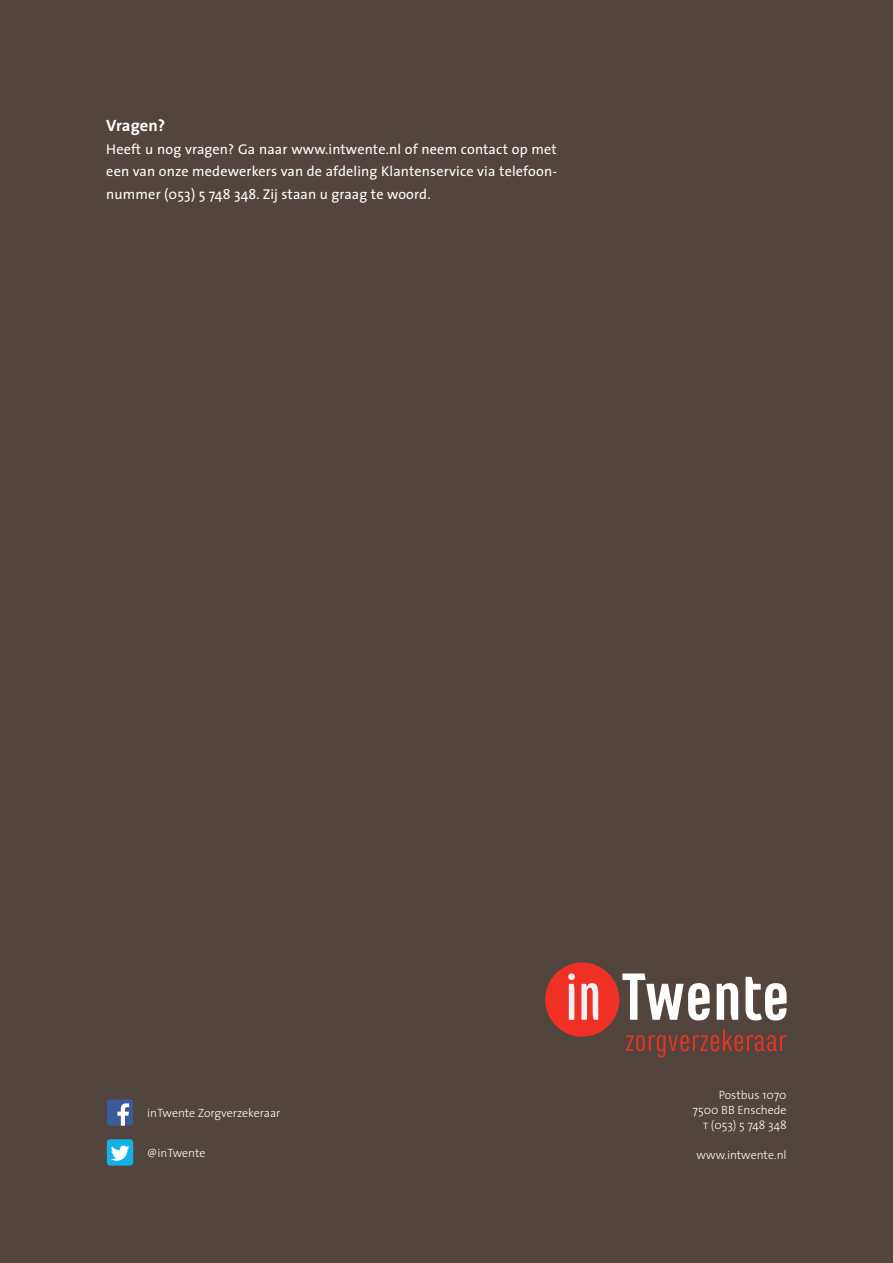
<style>
.page{position:relative;width:893px;height:1263px;background:#52453d}
.page>*{position:absolute;margin:0;border:0;box-sizing:border-box;transform-origin:0 0}
.t1{font:700 16.5px "The Sans";letter-spacing:.005em;color:#fff}
.t2{font:14.25px/22.5px "The Sans";letter-spacing:.01em;color:#fff;text-align:justify}
.t3{font:300 12px/15px "The Sans";color:#fff;text-align:right}
.s1{font-family:"The Sans Light Caps";font-weight:400}
</style>
<div class="page">
<div style="left:545px;top:962px;width:74px;height:75px;background:#ee3124;border-radius:50%"></div>
<svg style="left:568px;top:973px;width:7px;height:47px"></svg>
<svg style="left:581px;top:983px;width:17px;height:37px"></svg>
<svg style="left:717px;top:983px;width:21px;height:37px"></svg>
<svg style="left:626px;top:1029px;width:160px;height:28px"></svg>
<svg style="left:746px;top:977px;width:41px;height:43px"></svg>
<svg style="left:622px;top:973px;width:88px;height:47px"></svg>
<svg style="left:107px;top:1099px;width:26px;height:27px"></svg>
<div style="left:107px;top:1139px;width:26px;height:26px;background:#14b1e7;border-radius:3px"></div>
<svg style="left:111px;top:1145px;width:18px;height:16px"></svg>
<p class="t1" style="left:106px;top:115px;width:60px">Vragen?</p>
<p class="t2" style="left:106px;top:138px;width:452px">Heeft u nog vragen? Ga naar www.intwente.nl of neem contact op met een van onze medewerkers van de afdeling Klantenservice via telefoon&shy;nummer (053) 5 748 348. Zij staan u graag te woord.</p>
<p class="t3" style="left:147px;top:1105px;width:135px">inTwente Zorgverzekeraar</p>
<p class="t3" style="left:693px;top:1087px;width:96px">Postbus 1070<br>7500 BB Enschede <span class="s1">t</span> (053) 5 748 348</p>
<p class="t3" style="left:147px;top:1145px;width:60px">@inTwente</p>
<p class="t3" style="left:696px;top:1147px;width:92px">www.intwente.nl</p>
</div>
